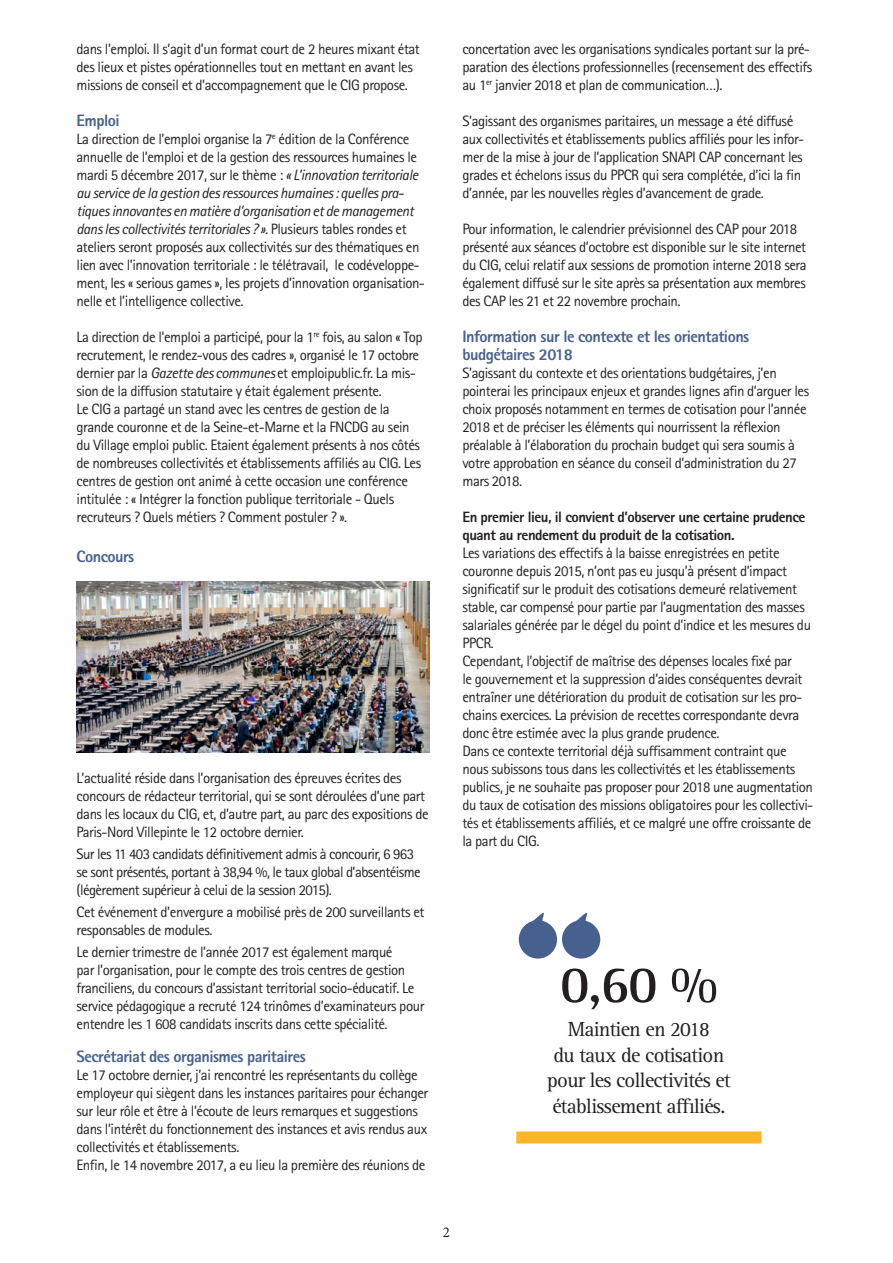
<style>
.page{position:relative;width:893px;height:1263px;background:#fff}
.page>*{position:absolute;margin:0;border:0;box-sizing:border-box;transform-origin:0 0}
.t1{font:700 54px "Rotis Serif";color:#231f20}
.t2{font:21px/25.5px "Rotis Serif";letter-spacing:-.03em;color:#231f20;text-align:center}
.t3{font:800 16.5px/18px "Rotis Sans Serif";letter-spacing:-.03em;color:#47608d}
.t4{font:15px/18px "Rotis Sans Serif";letter-spacing:-.03em;color:#231f20}
.t5{font:800 15px/18px "Rotis Sans Serif";letter-spacing:-.03em;color:#231f20}
.t6{font:15px "Minion Pro";color:#231f20}
.s1{font-style:italic}
</style>
<div class="page">
<svg style="left:519px;top:913px;width:81px;height:45px"></svg>
<div style="left:516px;top:1131px;width:245px;height:12px;background:#fcb52b"></div>
<img style="left:77px;top:581px;width:352px;height:172px">
<p class="t4" style="left:77px;top:40px;width:345px">dans l’emploi. Il s’agit d’un format court de 2 heures mixant état des lieux et pistes opérationnelles tout en mettant en avant les missions de conseil et d’accompagnement que le CIG propose.</p>
<p class="t3" style="left:77px;top:111px;width:45px">Emploi</p>
<p class="t4" style="left:77px;top:130px;width:350px">La direction de l’emploi organise la 7<sup>e</sup> édition de la Conférence annuelle de l’emploi et de la gestion des ressources humaines le mardi 5 décembre 2017, sur le thème : <span class="s1">« L’innovation territoriale au service de la gestion des ressources humaines : quelles pra&shy;tiques innovantes en matière d’organisation et de management dans les collectivités territoriales ? ».</span> Plusieurs tables rondes et ateliers seront proposés aux collectivités sur des thématiques en lien avec l’innovation territoriale : le télétravail, le codéveloppe&shy;ment, les « serious games », les projets d’innovation organisation&shy;nelle et l’intelligence collective.</p>
<p class="t4" style="left:77px;top:328px;width:348px">La direction de l’emploi a participé, pour la 1<sup>re</sup> fois, au salon « Top recrutement, le rendez-vous des cadres », organisé le 17 octobre dernier par la <span class="s1">Gazette des communes</span> et emploipublic.fr. La mis&shy;sion de la diffusion statutaire y était également présente.</p>
<p class="t4" style="left:77px;top:400px;width:346px">Le CIG a partagé un stand avec les centres de gestion de la grande couronne et de la Seine-et-Marne et la FNCDG au sein du Village emploi public. Etaient également présents à nos côtés de nombreuses collectivités et établissements affiliés au CIG. Les centres de gestion ont animé à cette occasion une conférence intitulée : « Intégrer la fonction publique territoriale - Quels recruteurs ? Quels métiers ? Comment postuler ? ».</p>
<p class="t3" style="left:77px;top:547px;width:59px">Concours</p>
<p class="t4" style="left:77px;top:768px;width:354px">L’actualité réside dans l’organisation des épreuves écrites des concours de rédacteur territorial, qui se sont déroulées d’une part dans les locaux du CIG, et, d’autre part, au parc des expositions de Paris-Nord Villepinte le 12 octobre dernier.</p>
<p class="t4" style="left:77px;top:845px;width:346px">Sur les 11 403 candidats définitivement admis à concourir, 6 963 se sont présentés, portant à 38,94 %, le taux global d’absentéisme (légèrement supérieur à celui de la session 2015).</p>
<p class="t4" style="left:77px;top:903px;width:349px">Cet événement d’envergure a mobilisé près de 200 surveillants et responsables de modules.</p>
<p class="t4" style="left:77px;top:943px;width:349px">Le dernier trimestre de l’année 2017 est également marqué<br>par l’organisation, pour le compte des trois centres de gestion franciliens, du concours d’assistant territorial socio-éducatif. Le service pédagogique a recruté 124 trinômes d’examinateurs pour entendre les 1 608 candidats inscrits dans cette spécialité.</p>
<p class="t3" style="left:77px;top:1047px;width:231px">Secrétariat des organismes paritaires</p>
<p class="t4" style="left:77px;top:1066px;width:353px">Le 17 octobre dernier, j’ai rencontré les représentants du collège employeur qui siègent dans les instances paritaires pour échanger sur leur rôle et être à l’écoute de leurs remarques et suggestions dans l’intérêt du fonctionnement des instances et avis rendus aux collectivités et établissements.</p>
<p class="t4" style="left:77px;top:1156px;width:350px">Enfin, le 14 novembre 2017, a eu lieu la première des réunions de</p>
<p class="t4" style="left:462px;top:40px;width:351px">concertation avec les organisations syndicales portant sur la pré&shy;paration des élections professionnelles (recensement des effectifs au 1<sup>er</sup> janvier 2018 et plan de communication…).</p>
<p class="t4" style="left:462px;top:112px;width:343px">S’agissant des organismes paritaires, un message a été diffusé aux collectivités et établissements publics affiliés pour les infor&shy;mer de la mise à jour de l’application SNAPI CAP concernant les grades et échelons issus du PPCR qui sera complétée, d’ici la fin d’année, par les nouvelles règles d’avancement de grade.</p>
<p class="t4" style="left:462px;top:220px;width:346px">Pour information, le calendrier prévisionnel des CAP pour 2018 présenté aux séances d’octobre est disponible sur le site internet du CIG, celui relatif aux sessions de promotion interne 2018 sera également diffusé sur le site après sa présentation aux membres des CAP les 21 et 22 novembre prochain.</p>
<p class="t3" style="left:462px;top:327px;width:288px">Information sur le contexte et les orientations budgétaires 2018</p>
<p class="t4" style="left:462px;top:364px;width:348px">S’agissant du contexte et des orientations budgétaires, j’en pointerai les principaux enjeux et grandes lignes afin d’arguer les choix proposés notamment en termes de cotisation pour l’année 2018 et de préciser les éléments qui nourrissent la réflexion préalable à l’élaboration du prochain budget qui sera soumis à votre approbation en séance du conseil d’administration du 27 mars 2018.</p>
<p class="t5" style="left:462px;top:508px;width:344px">En premier lieu, il convient d’observer une certaine prudence quant au rendement du produit de la cotisation.</p>
<p class="t4" style="left:462px;top:544px;width:350px">Les variations des effectifs à la baisse enregistrées en petite couronne depuis 2015, n’ont pas eu jusqu’à présent d’impact significatif sur le produit des cotisations demeuré relativement stable, car compensé pour partie par l’augmentation des masses salariales générée par le dégel du point d’indice et les mesures du PPCR.</p>
<p class="t4" style="left:462px;top:652px;width:342px">Cependant, l’objectif de maîtrise des dépenses locales fixé par le gouvernement et la suppression d’aides conséquentes devrait entraîner une détérioration du produit de cotisation sur les pro&shy;chains exercices. La prévision de recettes correspondante devra donc être estimée avec la plus grande prudence.</p>
<p class="t4" style="left:462px;top:742px;width:352px">Dans ce contexte territorial déjà suffisamment contraint que nous subissons tous dans les collectivités et les établissements publics, je ne souhaite pas proposer pour 2018 une augmentation du taux de cotisation des missions obligatoires pour les collectivi&shy;tés et établissements affiliés, et ce malgré une offre croissante de la part du CIG.</p>
<p class="t1" style="left:560px;top:952px;width:159px">0,60 %</p>
<p class="t2" style="left:547px;top:1017px;width:185px">Maintien en 2018<br>du taux de cotisation pour les collectivités et établissement affiliés.</p>
<p class="t6" style="left:443px;top:1222px;width:9px">2</p>
</div>
